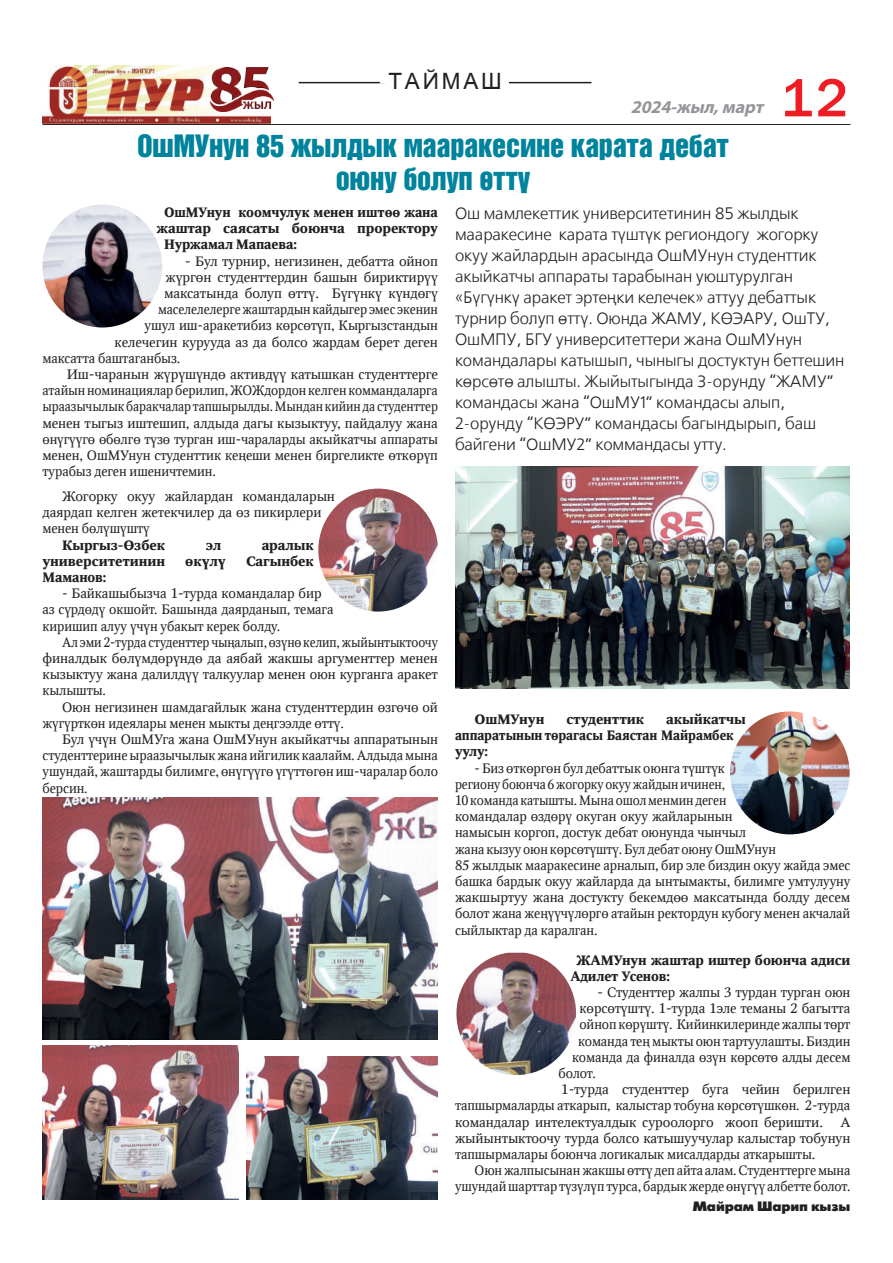
<style>
.page{position:relative;width:893px;height:1263px;background:#fff}
.page>*{position:absolute;margin:0;border:0;box-sizing:border-box;transform-origin:0 0}
.t1{font:54.15px "Q3 Franklin Gothic Medium C";color:#ee1d23}
.t2{font:28.35px/33px "Q3 Helvetica Inserat Cyrillic";letter-spacing:-.01em;color:#00839d;text-align:center}
.t3{font:22.5px "Arial Q2";letter-spacing:.125em;color:#231f20}
.t4{font:italic 700 18px "Myriad Pro";color:#939598}
.t5{font:16.5px/21px "Q3 Free Set C";letter-spacing:-.01em;color:#231f20}
.t6{font:13.5px/16.2px "Q3 Octava C";letter-spacing:-.01em;color:#231f20}
.t7{font:13.5px/16.2px "Q3 Octava C";letter-spacing:-.01em;color:#231f20;scale:1.05 1}
.t8{font:13.5px/16.2px "Q3 Octava C";letter-spacing:-.01em;color:#231f20;text-align:justify;scale:.95 1}
.t9{font:700 13.5px/16.2px "Q3 Octava C";letter-spacing:-.01em;color:#231f20;scale:1.05 1}
.t10{font:700 13.5px/16.2px "Q3 Octava C";letter-spacing:-.01em;color:#231f20}
.t11{font:13.5px "Q3 Futuris XC";letter-spacing:-.01em;color:#231f20}
</style>
<div class="page">
<hr style="left:43px;top:124px;width:807px;height:1px;background:#231f20">
<img style="left:43px;top:65px;width:227px;height:58px">
<img style="left:210px;top:68px;width:63px;height:43px">
<hr style="left:299px;top:82px;width:292px;height:1px;background:#231f20">
<svg style="left:371px;top:81px;width:147px;height:3px"></svg>
<img style="left:455px;top:467px;width:394px;height:222px">
<img style="left:43px;top:797px;width:395px;height:242px">
<img style="left:43px;top:1045px;width:196px;height:154px">
<img style="left:43px;top:205px;width:119px;height:122px">
<img style="left:318px;top:489px;width:120px;height:123px">
<img style="left:730px;top:711px;width:120px;height:123px">
<img style="left:456px;top:953px;width:120px;height:122px">
<img style="left:246px;top:1057px;width:192px;height:142px">
<h3 class="t3" style="left:388px;top:69px;width:115px">ТАЙМАШ</h3>
<h3 class="t4" style="left:631px;top:96px;width:139px">2024-жыл,март</h3>
<h1 class="t1" style="left:782px;top:68px;width:68px">12</h1>
<h2 class="t2" style="left:137px;top:130px;width:594px">ОшМУнун 85 жылдык мааракесине карата дебат оюну болуп єттї</h2>
<p class="t5" style="left:455px;top:204px;width:391px">Ош мамлекеттик университетинин 85 жылдык мааракесине карата тїштїк региондогу жогорку окуу жайлардын арасында ОшМУнун студенттик акыйкатчы аппараты тарабынан уюштурулган «Бїгїнкї аракет эртеўки келечек» аттуу дебаттык турнир болуп єттї. Оюнда ЖАМУ, КЄЭАРУ, ОшТУ, ОшМПУ, БГУ университеттери жана ОшМУнун командалары катышып, чыныгы достуктун беттешин кєрсєтє алышты. Жыйытыгында 3-орунду “ЖАМУ” командасы жана “ОшМУ1” командасы алып, 2-орунду “КЄЭРУ” командасы багындырып, баш байгени “ОшМУ2” коммандасы утту.</p>
<p class="t10" style="left:164px;top:204px;width:275px">ОшМУнун коомчулук менен иштєє жана</p>
<p class="t9" style="left:157px;top:221px;width:270px">жаштар саясаты боюнча проректору</p>
<p class="t10" style="left:164px;top:237px;width:134px">Нуржамал Мапаева:</p>
<p class="t7" style="left:185px;top:253px;width:242px">- Бул турнир, негизинен, дебатта ойноп</p>
<p class="t7" style="left:166px;top:269px;width:261px">жїргєн студенттердин башын бириктирїї</p>
<p class="t7" style="left:164px;top:286px;width:262px">максатында болуп єттї. Бїгїнкї кїндєгї</p>
<p class="t6" style="left:158px;top:302px;width:281px">маселелелерге жаштардын кайдыгер эмес экенин</p>
<p class="t6" style="left:145px;top:318px;width:295px">ушул иш-аракетибиз кєрсєтїп, Кыргызстандын</p>
<p class="t7" style="left:115px;top:334px;width:310px">келечегин курууда аз да болсо жардам берет деген</p>
<p class="t6" style="left:43px;top:350px;width:139px">максатта баштаганбыз.</p>
<p class="t7" style="left:67px;top:367px;width:355px">Иш-чаранын жїрїшїндє активдїї катышкан студенттерге</p>
<p class="t6" style="left:43px;top:383px;width:397px">атайын номинациялар берилип, ЖОЖдордон келген коммандаларга</p>
<p class="t8" style="left:43px;top:399px;width:418px">ыраазычылык баракчалар тапшырылды. Мындан кийин да студенттер</p>
<p class="t7" style="left:43px;top:415px;width:378px">менен тыгыз иштешип, алдыда дагы кызыктуу, пайдалуу жана</p>
<p class="t6" style="left:43px;top:431px;width:397px">єнїгїїгє єбєлгє тїзє турган иш-чараларды акыйкатчы аппараты</p>
<p class="t6" style="left:43px;top:448px;width:397px">менен, ОшМУнун студенттик кеўеши менен биргеликте єткєрїп</p>
<p class="t6" style="left:43px;top:464px;width:175px">турабыз деген ишеничтемин.</p>
<p class="t7" style="left:43px;top:488px;width:280px;text-indent:20px">Жогорку окуу жайлардан командаларын даярдап келген жетекчилер да єз пикирлери менен бєлїшїштї</p>
<p class="t9" style="left:62px;top:537px;width:100px">Кыргыз-Єзбек</p>
<p class="t9" style="left:206px;top:537px;width:16px">эл</p>
<p class="t9" style="left:262px;top:537px;width:51px">аралык</p>
<p class="t9" style="left:43px;top:553px;width:118px">университетинин</p>
<p class="t9" style="left:185px;top:553px;width:40px">єкїлї</p>
<p class="t9" style="left:246px;top:553px;width:66px">Сагынбек</p>
<p class="t10" style="left:43px;top:569px;width:65px">Маманов:</p>
<p class="t6" style="left:43px;top:586px;width:293px;text-indent:20px">- Байкашыбызча 1-турда командалар бир аз сїрдєдї окшойт. Башында даярданып, темага киришип алуу їчїн убакыт керек болду.</p>
<p class="t8" style="left:43px;top:634px;width:418px;text-indent:20px">Ал эми 2-турда студенттер чыўалып, єзїнє келип, жыйынтыктоочу финалдык бєлїмдєрїндє да аябай жакшы аргументтер менен кызыктуу жана далилдїї талкуулар менен оюн курганга аракет кылышты.</p>
<p class="t6" style="left:43px;top:699px;width:397px;text-indent:20px">Оюн негизинен шамдагайлык жана студенттердин єзгєчє ой жїгїрткєн идеялары менен мыкты деўгээлде єттї.</p>
<p class="t6" style="left:43px;top:731px;width:397px;text-align:justify;text-indent:20px">Бул їчїн ОшМУга жана ОшМУнун акыйкатчы аппаратынын студенттерине ыраазычылык жана ийгилик каалайм. Алдыда мына ушундай, жаштарды билимге, єнїгїїгє їгїттєгєн иш-чаралар боло берсин.</p>
<p class="t9" style="left:455px;top:711px;width:279px;text-indent:211px">акыйкатчы аппаратынын тєрагасы Баястан Майрамбек уулу:</p>
<p class="t6" style="left:455px;top:760px;width:397px;text-indent:20px">- Биз єткєргєн бул дебаттык оюнга тїштїк<br>региону боюнча 6 жогорку окуу жайдын ичинен,<br>10 команда катышты. Мына ошол менмин деген<br>командалар єздєрї окуган окуу жайларынын<br>намысын коргоп, достук дебат оюнунда чынчыл<br>жана кызуу оюн кєрсєтїштї. Бул дебат оюну ОшМУнун<br>85 жылдык мааракесине арналып, бир эле биздин окуу жайда эмес башка бардык окуу жайларда да ынтымакты, билимге умтулууну жакшыртуу жана достукту бекемдєє максатында болду десем болот жана жеўїїчїлєргє атайын ректордун кубогу менен акчалай сыйлыктар да каралган.</p>
<p class="t10" style="left:570px;top:952px;width:281px;text-indent:6px">ЖАМУнун жаштар иштер боюнча адиси<br>Адилет Усенов:</p>
<p class="t6" style="left:598px;top:984px;width:254px">- Студенттер жалпы 3 турдан турган оюн</p>
<p class="t6" style="left:579px;top:1001px;width:272px">кєрсєтїштї. 1-турда 1эле теманы 2 багытта</p>
<p class="t6" style="left:579px;top:1017px;width:272px">ойноп кєрїштї. Кийинкилеринде жалпы тєрт</p>
<p class="t6" style="left:578px;top:1033px;width:274px">команда теў мыкты оюн тартуулашты. Биздин</p>
<p class="t6" style="left:572px;top:1049px;width:280px">команда да финалда єзїн кєрсєтє алды десем</p>
<p class="t6" style="left:558px;top:1065px;width:39px">болот.</p>
<p class="t7" style="left:561px;top:1082px;width:277px">1-турда студенттер буга чейин берилген</p>
<p class="t6" style="left:455px;top:1098px;width:397px">тапшырмаларды аткарып, калыстар тобуна кєрсєтїшкєн. 2-турда</p>
<p class="t7" style="left:455px;top:1114px;width:352px">командалар интелектуалдык суроолорго жооп беришти.</p>
<p class="t9" style="left:475px;top:711px;width:68px">ОшМУнун</p>
<p class="t9" style="left:566px;top:711px;width:76px">студенттик</p>
<p class="t7" style="left:455px;top:1114px;width:378px;text-align:justify;text-indent:385px">А жыйынтыктоочу турда болсо катышуучулар калыстар тобунун тапшырмалары боюнча логикалык мисалдарды аткарышты.</p>
<p class="t6" style="left:455px;top:1163px;width:397px;text-align:right">Оюн жалпысынан жакшы єттї деп айта алам. Студенттерге мына ушундай шарттар тїзїлїп турса, бардык жерде єнїгїї албетте болот.</p>
<p class="t11" style="left:693px;top:1199px;width:159px">Майрам Шарип кызы</p>
</div>
